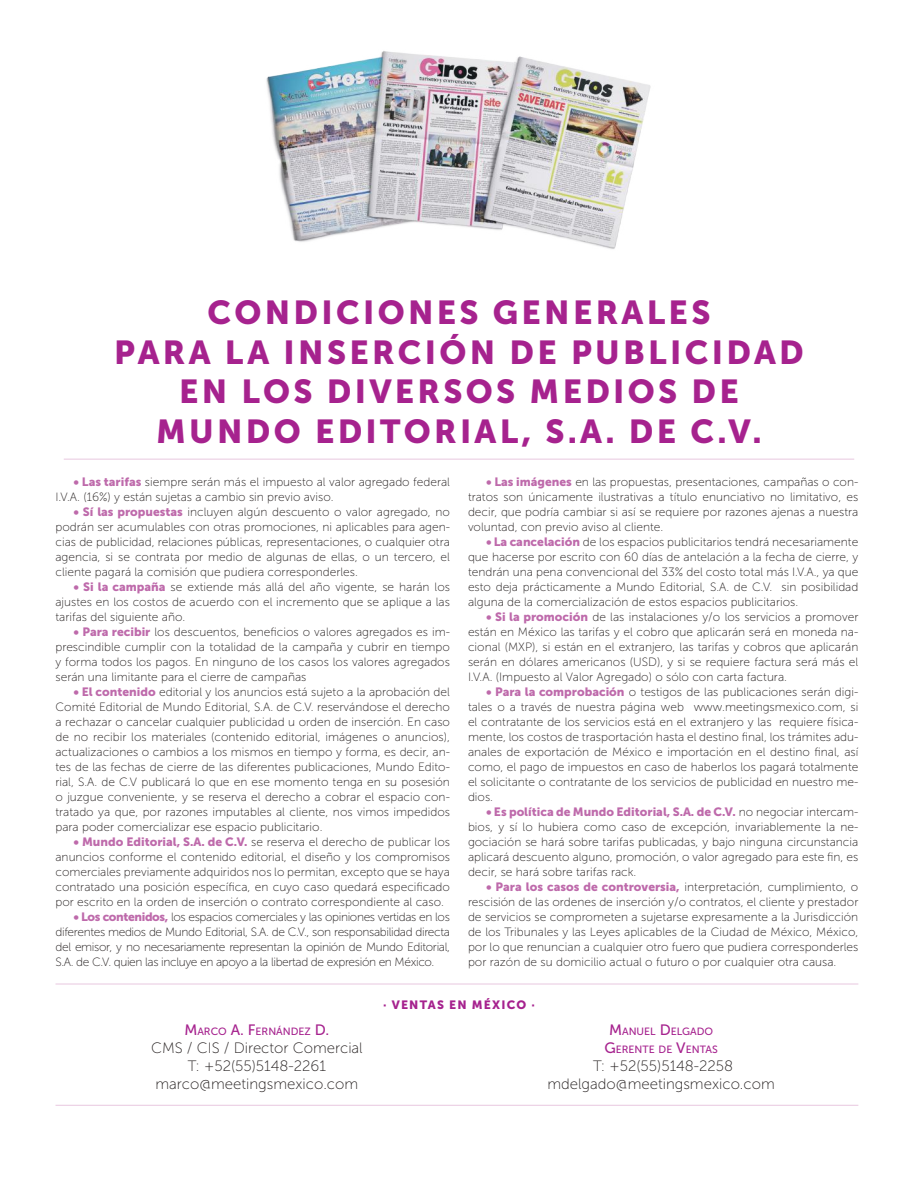
<style>
.page{position:relative;width:918px;height:1188px;background:#fff}
.page>*{position:absolute;margin:0;border:0;box-sizing:border-box;transform-origin:0 0}
.t1{font:33px/39.6px "Museo Sans 900";letter-spacing:.1em;color:#a6228e;text-align:center}
.t2{font:15px/18px "Museo Sans 100";color:#241f1f;text-align:center}
.t3{font:12px/15px "Museo Sans 100";color:#241f1f;text-align:justify}
.t4{font:12px "Museo Sans 900";color:#be6aab}
.t5{font:12px "Museo Sans 900";letter-spacing:.1em;color:#a6228e}
.t6{font:10.5px/18px "Museo Sans 500";color:#a6228e;text-align:center}
.s1{font-family:"Museo Sans 900";color:#be6aab}
.s2{font-family:"Museo Sans 100";color:#241f1f}
.s3{font-size:15px}
</style>
<div class="page">
<img style="left:266px;top:51px;width:385px;height:198px">
<hr style="left:56px;top:984px;width:802px;height:1px;background:#e8c7df">
<hr style="left:64px;top:459px;width:790px;height:1px;background:#e8c7df">
<hr style="left:56px;top:1105px;width:802px;height:1px;background:#e8c7df">
<h1 class="t1" style="left:114px;top:293px;width:691px">CONDICIONES GENERALES<br>PARA LA INSERCIÓN DE PUBLICIDAD<br>EN LOS DIVERSOS MEDIOS DE<br>MUNDO EDITORIAL, S.A. DE C.V.</h1>
<p class="t3" style="left:56px;top:475px;width:396px;text-indent:18px"><span class="s1">• Las tarifas</span> siempre serán más el impuesto al valor agregado federal<br>I.V.A. (16%) y están sujetas a cambio sin previo aviso.</p>
<p class="t3" style="left:56px;top:505px;width:396px;text-indent:18px"><span class="s1">• Sí las propuestas</span> incluyen algún descuento o valor agregado, no podrán ser acumulables con otras promociones, ni aplicables para agen&shy;cias de publicidad, relaciones públicas, representaciones, o cualquier otra agencia, si se contrata por medio de algunas de ellas, o un tercero, el cliente pagará la comisión que pudiera corresponderles.</p>
<p class="t3" style="left:56px;top:580px;width:396px;text-indent:18px"><span class="s1">• Si la campaña</span> se extiende más allá del año vigente, se harán los ajustes en los costos de acuerdo con el incremento que se aplique a las tarifas del siguiente año.</p>
<p class="t3" style="left:56px;top:625px;width:396px;text-indent:18px"><span class="s1">• Para recibir</span> los descuentos, beneficios o valores agregados es im&shy;prescindible cumplir con la totalidad de la campaña y cubrir en tiempo y forma todos los pagos. En ninguno de los casos los valores agregados serán una limitante para el cierre de campañas</p>
<p class="t3" style="left:56px;top:685px;width:396px;text-indent:18px"><span class="s1">• El contenido</span> editorial y los anuncios está sujeto a la aprobación del Comité Editorial de Mundo Editorial, S.A. de C.V. reservándose el derecho a rechazar o cancelar cualquier publicidad u orden de inserción. En caso de no recibir los materiales (contenido editorial, imágenes o anuncios), actualizaciones o cambios a los mismos en tiempo y forma, es decir, an&shy;tes de las fechas de cierre de las diferentes publicaciones, Mundo Edito&shy;rial, S.A. de C.V publicará lo que en ese momento tenga en su posesión o juzgue conveniente, y se reserva el derecho a cobrar el espacio con&shy;tratado ya que, por razones imputables al cliente, nos vimos impedidos para poder comercializar ese espacio publicitario.</p>
<p class="t3" style="left:56px;top:835px;width:396px;text-indent:18px"><span class="s1">• Mundo Editorial, S.A. de C.V.</span> se reserva el derecho de publicar los anuncios conforme el contenido editorial, el diseño y los compromisos comerciales previamente adquiridos nos lo permitan, excepto que se haya contratado una posición específica, en cuyo caso quedará especificado por escrito en la orden de inserción o contrato correspondiente al caso.</p>
<p class="t3" style="left:56px;top:910px;width:396px;text-indent:18px"><span class="s1">• Los contenidos,</span> los espacios comerciales y las opiniones vertidas en los diferentes medios de Mundo Editorial, S.A. de C.V., son responsabilidad directa del emisor, y no necesariamente representan la opinión de Mundo Editorial, S.A. de C.V. quien las incluye en apoyo a la libertad de expresión en México.</p>
<p class="t3" style="left:468px;top:474px;width:392px;text-indent:18px"><span class="s1">• Las imágenes</span> en las propuestas, presentaciones, campañas o con&shy;tratos son únicamente ilustrativas a título enunciativo no limitativo, es decir, que podría cambiar si así se requiere por razones ajenas a nuestra voluntad, con previo aviso al cliente.</p>
<p class="t3" style="left:468px;top:534px;width:392px;text-indent:18px"><span class="s1">• La cancelación</span> de los espacios publicitarios tendrá necesariamente que hacerse por escrito con 60 días de antelación a la fecha de cierre, y tendrán una pena convencional del 33% del costo total más I.V.A., ya que esto deja prácticamente a Mundo Editorial, S.A. de C.V. sin posibilidad alguna de la comercialización de estos espacios publicitarios.</p>
<p class="t3" style="left:468px;top:609px;width:392px;text-indent:18px"><span class="s1">• Si la promoción</span> de las instalaciones y/o los servicios a promover están en México las tarifas y el cobro que aplicarán será en moneda na&shy;cional (MXP), si están en el extranjero, las tarifas y cobros que aplicarán serán en dólares americanos (USD), y si se requiere factura será más el I.V.A. (Impuesto al Valor Agregado) o sólo con carta factura.</p>
<p class="t3" style="left:468px;top:684px;width:392px;text-indent:18px"><span class="s1">• Para la comprobación</span> o testigos de las publicaciones serán digi&shy;tales o a través de nuestra página web www.meetingsmexico.com, si el contratante de los servicios está en el extranjero y las requiere física&shy;mente, los costos de trasportación hasta el destino final, los trámites adu&shy;anales de exportación de México e importación en el destino final, así como, el pago de impuestos en caso de haberlos los pagará totalmente el solicitante o contratante de los servicios de publicidad en nuestro me&shy;dios.</p>
<p class="t4" style="left:486px;top:805px;width:374px">• Es política de Mundo Editorial, S.A. de C.V. <span class="s2">no negociar intercam-</span></p>
<p class="t3" style="left:468px;top:819px;width:392px">bios, y sí lo hubiera como caso de excepción, invariablemente la ne&shy;gociación se hará sobre tarifas publicadas, y bajo ninguna circunstancia aplicará descuento alguno, promoción, o valor agregado para este fin, es decir, se hará sobre tarifas rack.</p>
<p class="t3" style="left:468px;top:879px;width:392px;text-indent:18px"><span class="s1">• Para los casos de controversia,</span> interpretación, cumplimiento, o rescisión de las ordenes de inserción y/o contratos, el cliente y prestador de servicios se comprometen a sujetarse expresamente a la Jurisdicción de los Tribunales y las Leyes aplicables de la Ciudad de México, México, por lo que renuncian a cualquier otro fuero que pudiera corresponderles por razón de su domicilio actual o futuro o por cualquier otra causa.</p>
<p class="t6" style="left:184px;top:1022px;width:147px"><span class="s3">M</span>ARCO <span class="s3">A. F</span>ERNÁNDEZ <span class="s3">D.</span></p>
<p class="t2" style="left:151px;top:1039px;width:213px">CMS / CIS / Director Comercial<br>T: +52(55)5148-2261 marco@meetingsmexico.com</p>
<p class="t5" style="left:383px;top:998px;width:153px">· VENTAS EN MÉXICO ·</p>
<p class="t6" style="left:604px;top:1022px;width:115px"><span class="s3">M</span>ANUEL <span class="s3">D</span> ELGADO<br><span class="s3">G</span>ERENTE DE <span class="s3">V</span>ENTAS</p>
<p class="t2" style="left:547px;top:1057px;width:229px">T: +52(55)5148-2258 mdelgado@meetingsmexico.com</p>
</div>
